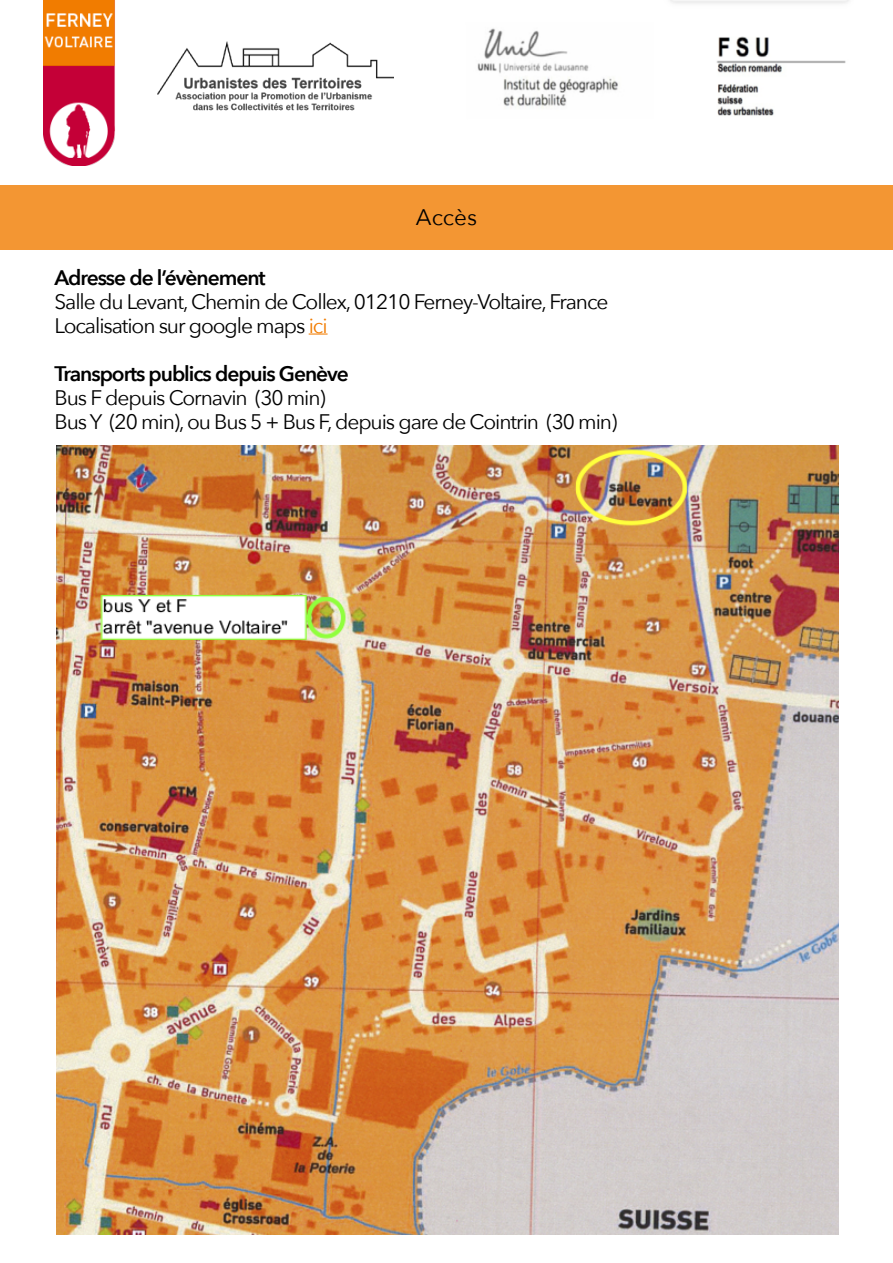
<style>
.page{position:relative;width:893px;height:1263px;background:#fff}
.page>*{position:absolute;margin:0;border:0;box-sizing:border-box;transform-origin:0 0}
.t1{font:22.5px "Avenir Next";color:#000}
.t2{font:21px/24px "Avenir Next";letter-spacing:-.05em;color:#000}
.t3{font:600 21px "Avenir Next";letter-spacing:-.05em;color:#000}
.s1{color:#f17c00}
</style>
<div class="page">
<div style="left:0;top:185px;width:893px;height:65px;background:#f39633"></div>
<img style="left:44px;top:0;width:71px;height:166px">
<img style="left:477px;top:0;width:372px;height:116px">
<img style="left:157px;top:41px;width:237px;height:70px">
<img style="left:56px;top:446px;width:783px;height:789px">
<svg style="left:309px;top:333px;width:19px;height:2px"></svg>
<p class="t1" style="left:416px;top:198px;width:63px">Accès</p>
<p class="t3" style="left:54px;top:259px;width:213px">Adresse de l’évènement</p>
<p class="t2" style="left:54px;top:288px;width:556px">Salle du Levant, Chemin de Collex, 01210 Ferney-Voltaire, France<br>Localisation sur google maps <span class="s1">ici</span></p>
<p class="t3" style="left:54px;top:355px;width:296px">Transports publics depuis Genève</p>
<p class="t2" style="left:54px;top:384px;width:564px">Bus F depuis Cornavin (30 min)<br>Bus Y (20 min), ou Bus 5 + Bus F, depuis gare de Cointrin (30 min)</p>
</div>
